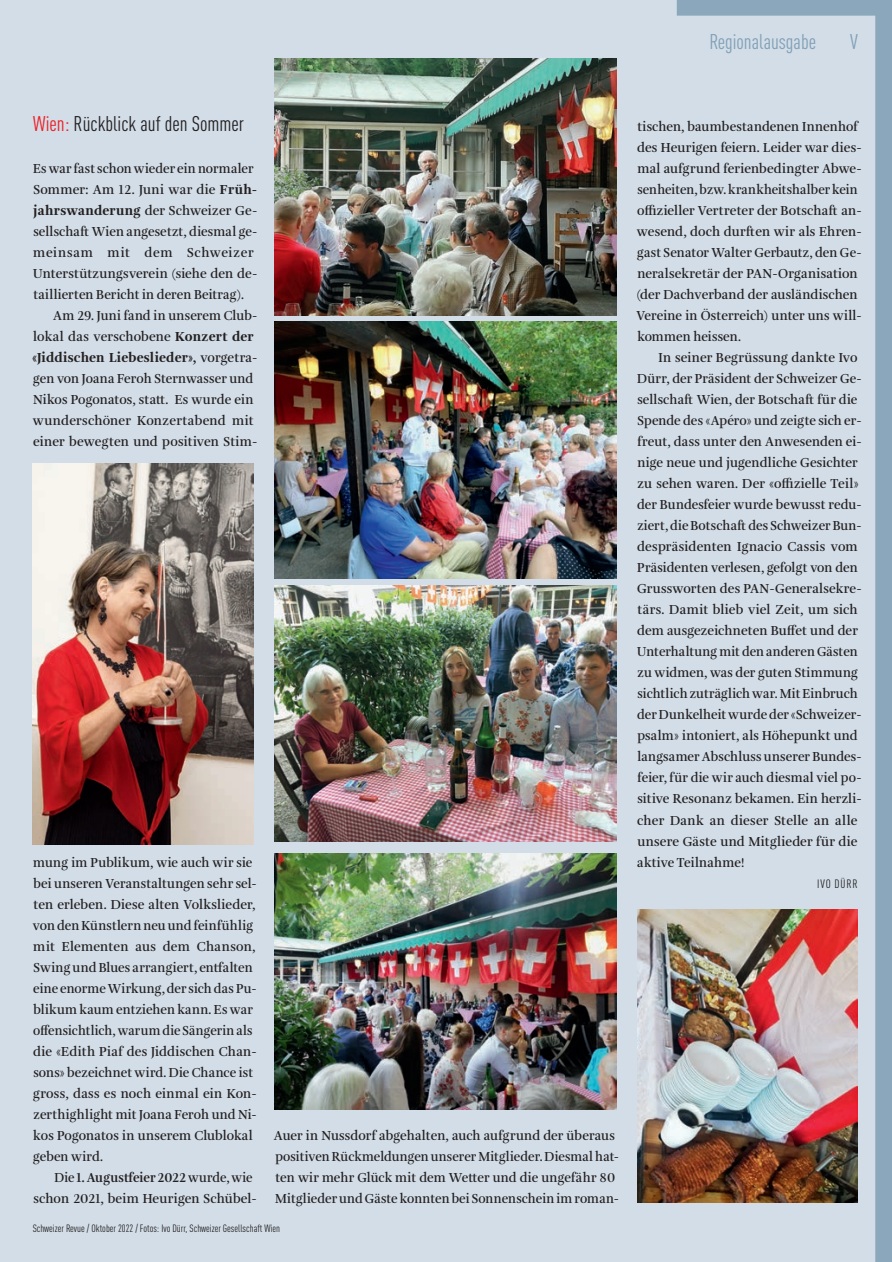
<style>
.page{position:relative;width:892px;height:1262px;background:#fff}
.page>*{position:absolute;margin:0;border:0;box-sizing:border-box;transform-origin:0 0}
.t1{font:condensed 21px "DINOT";color:#231f20}
.t2{font:condensed 21px "DINOT";color:#809fb6}
.t3{font:600 13.5px/21px "Amalia Pro";letter-spacing:.005em;color:#231f20}
.t4{font:600 13.5px/21px "Amalia Pro";letter-spacing:.005em;color:#231f20;scale:.95 1}
.t5{font:600 13.5px/21px "Amalia Pro";letter-spacing:.005em;color:#231f20;scale:.96 1}
.t6{font:600 13.5px/21px "Amalia Pro";letter-spacing:.005em;color:#231f20;scale:.93 1}
.t7{font:900 13.5px "Amalia Pro";letter-spacing:.005em;color:#231f20}
.t8{font:600 13.5px "Amalia Pro";letter-spacing:.005em;color:#231f20;scale:.94 1}
.t9{font:600 13.5px "Amalia Pro";letter-spacing:.045em;color:#231f20}
.t10{font:condensed 12px "DINOT";letter-spacing:.07em;color:#231f20}
.t11{font:condensed 10.5px "DINOT";color:#231f20}
.s1{color:#ee1d23}
.s2{font-weight:900}
.s3{font-weight:600}
.s4{font-weight:700}
</style>
<div class="page">
<div style="left:0;top:0;width:891px;height:1261px;background:#d2dde7"></div>
<svg style="left:676px;top:0;width:215px;height:1261px"></svg>
<img style="left:33px;top:463px;width:221px;height:381px">
<img style="left:637px;top:909px;width:220px;height:293px">
<img style="left:274px;top:58px;width:342px;height:257px">
<img style="left:274px;top:322px;width:342px;height:256px">
<img style="left:274px;top:585px;width:342px;height:256px">
<img style="left:274px;top:853px;width:342px;height:256px">
<h1 class="t2" style="left:709px;top:29px;width:108px">Regionalausgabe</h1>
<h1 class="t2" style="left:850px;top:29px;width:9px">V</h1>
<h1 class="t1" style="left:33px;top:112px;width:212px"><span class="s1">Wien:</span> Rückblick auf den Sommer</h1>
<p class="t8" style="left:33px;top:161px;width:236px">Es war fast schon wieder ein normaler</p>
<p class="t3" style="left:33px;top:179px;width:225px">Sommer: Am 12. Juni war die <span class="s2">Früh-</span></p>
<p class="t3" style="left:34px;top:200px;width:225px"><span class="s2">jahrswanderung</span> der Schweizer Ge-</p>
<p class="t4" style="left:33px;top:221px;width:237px">sellschaft Wien angesetzt, diesmal ge-</p>
<p class="t9" style="left:33px;top:245px;width:222px">meinsam mit dem Schweizer</p>
<p class="t3" style="left:33px;top:263px;width:225px">Unterstützungsverein (siehe den de-</p>
<p class="t4" style="left:33px;top:284px;width:223px">taillierten Bericht in deren Beitrag).</p>
<p class="t4" style="left:53px;top:305px;width:216px">Am 29. Juni fand in unserem Club-</p>
<p class="t3" style="left:33px;top:326px;width:222px">lokal das verschobene <span class="s2">Konzert der</span></p>
<p class="t7" style="left:32px;top:349px;width:227px">«Jiddischen Liebeslieder», <span class="s3">vorgetra-</span></p>
<p class="t4" style="left:33px;top:368px;width:233px">gen von Joana Feroh Sternwasser und</p>
<p class="t5" style="left:33px;top:389px;width:231px">Nikos Pogonatos, statt. Es wurde ein</p>
<p class="t3" style="left:33px;top:410px;width:222px">wunderschöner Konzertabend mit</p>
<p class="t3" style="left:33px;top:431px;width:226px">einer bewegten und positiven Stim-</p>
<p class="t4" style="left:33px;top:851px;width:237px">mung im Publikum, wie auch wir sie bei unseren Veranstaltungen sehr sel&shy;ten erleben. Diese alten Volkslieder, von den Künstlern neu und feinfühlig mit Elementen aus dem Chanson, Swing und Blues arrangiert, entfalten eine enormeWirkung, der sich das Pu&shy;blikum kaum entziehen kann. Es war offensichtlich, warum die Sängerin als die «Edith Piaf des Jiddischen Chan&shy;sons» bezeichnet wird. Die Chance ist gross, dass es noch einmal ein Kon&shy;zerthighlight mit Joana Feroh und Ni&shy;kos Pogonatos in unserem Clublokal geben wird.</p>
<p class="t6" style="left:33px;top:1166px;width:242px;text-indent:21px">Die <span class="s4">1. Augustfeier 2022</span> wurde, wie schon 2021, beim Heurigen Schübel-</p>
<p class="t5" style="left:274px;top:1124px;width:361px">Auer in Nussdorf abgehalten, auch aufgrund der überaus positiven Rückmeldungen unserer Mitglieder. Diesmal hat&shy;ten wir mehr Glück mit dem Wetter und die ungefähr 80<br>Mitglieder und Gäste konnten bei Sonnenschein im roman-</p>
<p class="t11" style="left:33px;top:1221px;width:249px">Schweizer Revue / Oktober 2022 / Fotos: Ivo Dürr, Schweizer Gesellschaft Wien</p>
<p class="t5" style="left:636px;top:116px;width:236px">tischen, baumbestandenen Innenhof des Heurigen feiern. Leider war dies&shy;mal aufgrund ferienbedingter Abwe&shy;senheiten, bzw. krankheitshalber kein offizieller Vertreter der Botschaft an&shy;wesend, doch durften wir als Ehren&shy;gast Senator Walter Gerbautz, den Ge&shy;neralsekretär der PAN-Organisation (der Dachverband der ausländischen Vereine in Österreich) unter uns will&shy;kommen heissen.</p>
<p class="t3" style="left:637px;top:347px;width:226px;text-indent:21px">In seiner Begrüssung dankte Ivo Dürr, der Präsident der Schweizer Ge&shy;sellschaft Wien, der Botschaft für die Spende des «Apéro» und zeigte sich er&shy;freut, dass unter den Anwesenden ei&shy;nige neue und jugendliche Gesichter zu sehen waren. Der «offizielle Teil» der Bundesfeier wurde bewusst redu&shy;ziert, die Botschaft des Schweizer Bun&shy;despräsidenten Ignacio Cassis vom Präsidenten verlesen, gefolgt von den Grussworten des PAN-Generalsekre&shy;tärs. Damit blieb viel Zeit, um sich dem ausgezeichneten Buffet und der Unterhaltung mit den anderen Gästen zu widmen, was der guten Stimmung sichtlich zuträglich war. Mit Einbruch der Dunkelheit wurde der «Schweizer&shy;psalm» intoniert, als Höhepunkt und langsamer Abschluss unserer Bundes&shy;feier, für die wir auch diesmal viel po&shy;sitive Resonanz bekamen. Ein herzli&shy;cher Dank an dieser Stelle an alle unsere Gäste und Mitglieder für die aktive Teilnahme!</p>
<p class="t10" style="left:816px;top:876px;width:42px">IVO DüRR</p>
</div>
